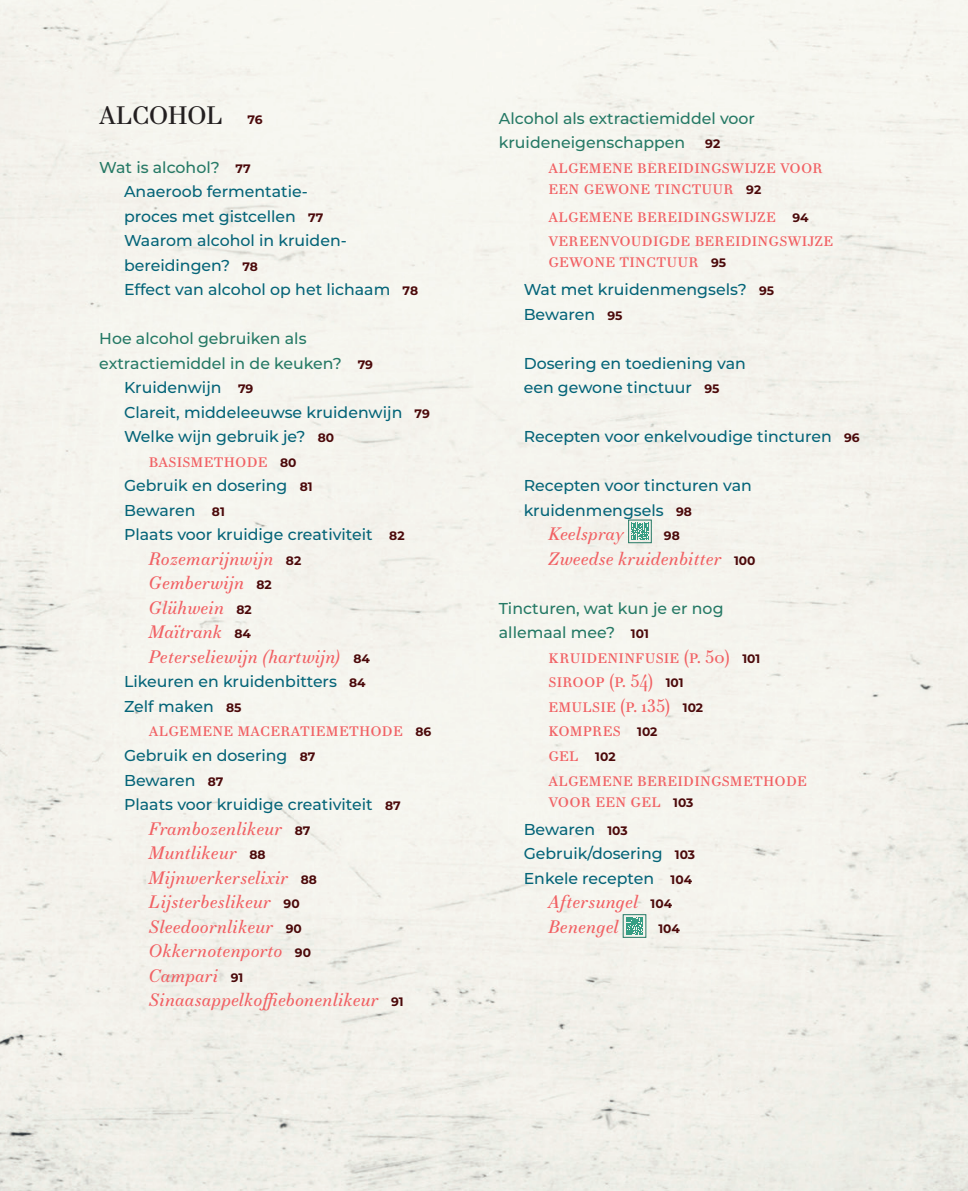
<style>
.page{position:relative;width:968px;height:1191px;background:#fff}
.page>*{position:absolute;margin:0;border:0;box-sizing:border-box;transform-origin:0 0}
.t1{font:24.5px "Essonnes Text";color:#231f20}
.t2{font:italic 17.5px/24.5px "Essonnes Text";letter-spacing:.01em;color:#f16164}
.t3{font:17.5px/24.5px "Essonnes Text";letter-spacing:.01em;color:#f16164}
.t4{font:500 15.75px/24.5px "Montserrat";color:#046478}
.t5{font:500 15.75px/24.5px "Montserrat";color:#257965}
.t6{font:700 12.25px "Montserrat";color:#4b090a}
.s1{font-family:"Montserrat";font-weight:700;font-size:12.25px;color:#4b090a}
.s2{color:#257965}
.s3{font-weight:700;font-size:12.25px;color:#4b090a}
.s4{font-family:"Montserrat";font-weight:700;font-style:normal;font-size:12.25px;color:#4b090a}
</style>
<div class="page">
<div style="left:0;top:0;width:967px;height:1191px;background:#f5f3ed"></div>
<svg style="left:631px;top:523px;width:17px;height:17px"></svg>
<div style="left:628px;top:520px;width:23px;height:23px;border:1px solid #257965"></div>
<svg style="left:625px;top:917px;width:18px;height:18px"></svg>
<div style="left:623px;top:914px;width:23px;height:23px;border:1px solid #257965"></div>
<h1 class="t1" style="left:99px;top:97px;width:165px">ALCOHOL <span class="s1">76</span></h1>
<p class="t4" style="left:124px;top:154px;width:295px;text-indent:-25px"><span class="s2">Wat is alcohol?</span> <span class="s3">77<br></span>Anaeroob fermentatie-<br>proces met gistcellen <span class="s3">77<br></span>Waarom alcohol in kruiden&shy;bereidingen? <span class="s3">78<br></span>Effect van alcohol op het lichaam <span class="s3">78</span></p>
<p class="t5" style="left:99px;top:326px;width:209px">Hoe alcohol gebruiken als</p>
<p class="t5" style="left:99px;top:350px;width:275px">extractiemiddel in de keuken? <span class="s3">79</span></p>
<p class="t4" style="left:124px;top:375px;width:131px">Kruidenwijn <span class="s3">79</span></p>
<p class="t4" style="left:124px;top:399px;width:307px">Clareit, middeleeuwse kruidenwijn <span class="s3">79</span></p>
<p class="t4" style="left:124px;top:424px;width:211px">Welke wijn gebruik je? <span class="s3">80</span></p>
<p class="t3" style="left:149px;top:448px;width:149px">Basismethode <span class="s1">80</span></p>
<p class="t4" style="left:124px;top:473px;width:282px">Gebruik en dosering <span class="s3">81<br></span>Bewaren <span class="s3">81<br></span>Plaats voor kruidige creativiteit <span class="s3">82</span></p>
<p class="t2" style="left:149px;top:546px;width:222px">Rozemarijnwijn <span class="s4">82<br></span>Gemberwijn <span class="s4">82<br></span>Glühwein <span class="s4">82<br></span>Maïtrank <span class="s4">84<br></span>Peterseliewijn (hartwijn) <span class="s4">84</span></p>
<p class="t4" style="left:124px;top:669px;width:243px">Likeuren en kruidenbitters <span class="s3">84<br></span>Zelf maken <span class="s3">85</span></p>
<p class="t3" style="left:149px;top:717px;width:284px">Algemene maceratiemethode <span class="s1">86</span></p>
<p class="t4" style="left:124px;top:742px;width:278px">Gebruik en dosering <span class="s3">87<br></span>Bewaren <span class="s3">87<br></span>Plaats voor kruidige creativiteit <span class="s3">87</span></p>
<p class="t2" style="left:149px;top:816px;width:256px">Frambozenlikeur <span class="s4">87<br></span>Muntlikeur <span class="s4">88<br></span>Mijnwerkerselixir <span class="s4">88<br></span>Lijsterbeslikeur <span class="s4">90<br></span>Sleedoornlikeur <span class="s4">90<br></span>Okkernotenporto <span class="s4">90<br></span>Campari <span class="s4">91<br></span>Sinaasappelkoffiebonenlikeur <span class="s4">91</span></p>
<p class="t5" style="left:499px;top:105px;width:258px">Alcohol als extractiemiddel voor kruideneigenschappen</p>
<p class="t6" style="left:705px;top:135px;width:16px">92</p>
<p class="t3" style="left:548px;top:156px;width:276px;line-height:21px">Algemene bereidingswijze voor een gewone tinctuur <span class="s1">92</span></p>
<p class="t3" style="left:548px;top:203px;width:286px">algemene Bereidingswijze <span class="s1">94<br></span>Vereenvoudigde bereidingswijze</p>
<p class="t3" style="left:548px;top:248px;width:179px">gewone tinctuur <span class="s1">95</span></p>
<p class="t4" style="left:523px;top:277px;width:252px">Wat met kruidenmengsels? <span class="s3">95<br></span>Bewaren <span class="s3">95</span></p>
<p class="t4" style="left:523px;top:350px;width:224px">Dosering en toediening van een gewone tinctuur <span class="s3">95</span></p>
<p class="t4" style="left:523px;top:424px;width:337px">Recepten voor enkelvoudige tincturen <span class="s3">96</span></p>
<p class="t4" style="left:523px;top:473px;width:229px">Recepten voor tincturen van kruidenmengsels <span class="s3">98</span></p>
<p class="t2" style="left:548px;top:522px;width:77px">Keelspray</p>
<p class="t6" style="left:663px;top:527px;width:17px">98</p>
<p class="t2" style="left:548px;top:546px;width:208px">Zweedse kruidenbitter <span class="s4">100</span></p>
<p class="t5" style="left:499px;top:595px;width:226px">Tincturen, wat kun je er nog allemaal mee? <span class="s3">101</span></p>
<p class="t3" style="left:548px;top:644px;width:260px">Kruideninfusie (p. 50) <span class="s1">101<br></span>Siroop (p. 54) <span class="s1">101<br></span>Emulsie (p. 135) <span class="s1">102<br></span>Kompres <span class="s1">102<br></span>Gel <span class="s1">102<br></span>Algemene bereidingsmethode</p>
<p class="t3" style="left:548px;top:787px;width:146px">voor een gel <span class="s1">103</span></p>
<p class="t4" style="left:523px;top:816px;width:173px">Bewaren <span class="s3">103<br></span>Gebruik/dosering <span class="s3">103<br></span>Enkele recepten <span class="s3">104</span></p>
<p class="t2" style="left:548px;top:889px;width:125px">Aftersungel <span class="s4">104<br></span>Benengel</p>
<p class="t6" style="left:658px;top:919px;width:23px">104</p>
</div>
